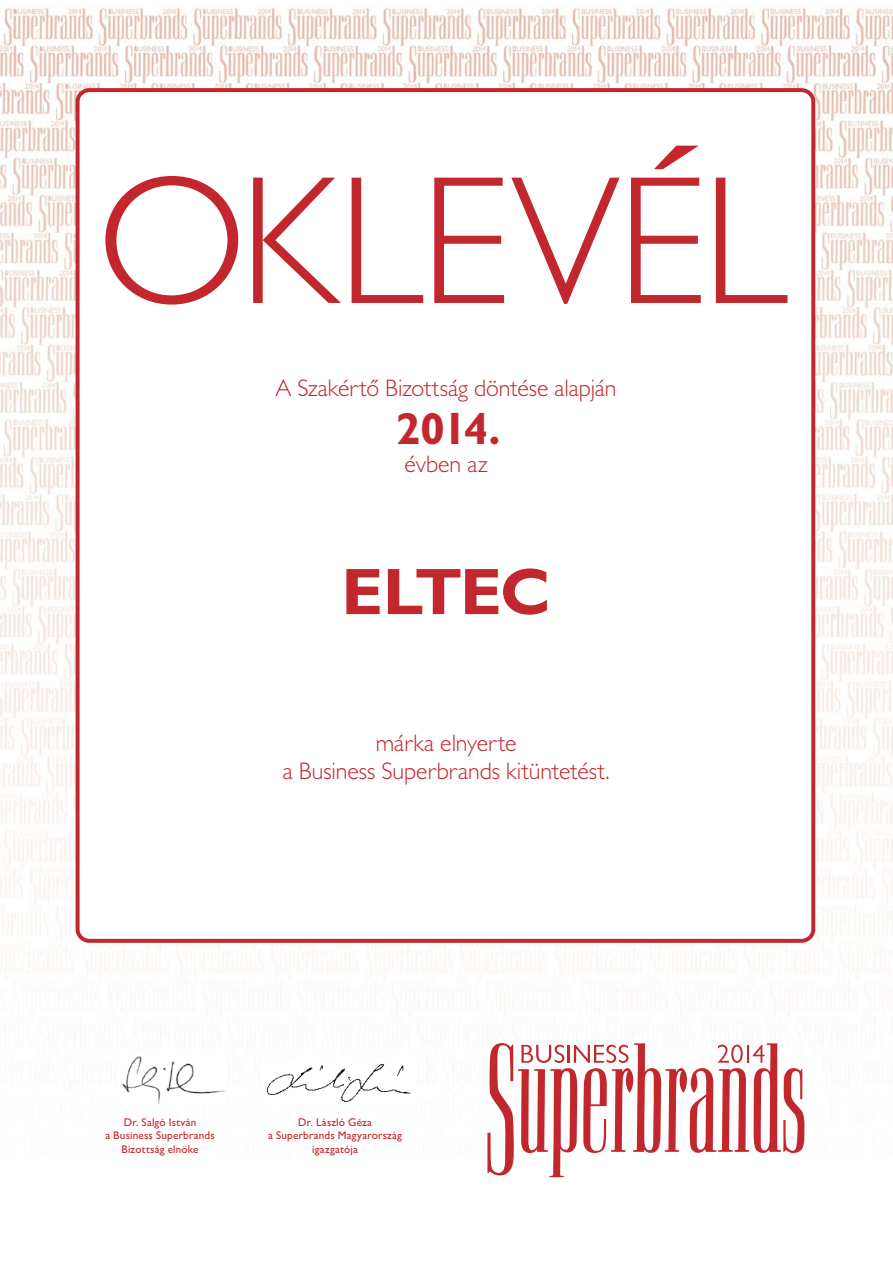
<style>
.page{position:relative;width:893px;height:1263px;background:#fff}
.page>*{position:absolute;margin:0;border:0;box-sizing:border-box;transform-origin:0 0}
.t1{font:700 66px "Gill Sans MT Pro";letter-spacing:-.025em;color:#c1272d}
.t2{font:700 45px "Gill Sans MT Pro";color:#c1272d}
.t3{font:300 24px/28px "Gill Sans MT Pro";letter-spacing:-.005em;color:#c1272d;text-align:center}
.t4{font:500 11.25px/13.5px "Gill Sans MT Pro";letter-spacing:.02em;color:#c1272d;text-align:center}
</style>
<div class="page">
<img style="left:0;top:5px;width:893px;height:1173px">
<div style="left:78px;top:90px;width:735px;height:851px;background:#fff;border-radius:12px"></div>
<div style="left:76px;top:88px;width:739px;height:855px;border:4px solid #c1272d;border-radius:12px"></div>
<svg style="left:105px;top:176px;width:133px;height:129px"></svg>
<svg style="left:253px;top:178px;width:88px;height:125px"></svg>
<svg style="left:352px;top:178px;width:71px;height:125px"></svg>
<svg style="left:434px;top:178px;width:70px;height:125px"></svg>
<svg style="left:511px;top:178px;width:109px;height:126px"></svg>
<svg style="left:631px;top:146px;width:70px;height:157px"></svg>
<svg style="left:716px;top:178px;width:71px;height:125px"></svg>
<img style="left:118px;top:1053px;width:109px;height:51px">
<img style="left:262px;top:1058px;width:154px;height:45px">
<svg style="left:487px;top:1042px;width:318px;height:135px"></svg>
<h3 class="t3" style="left:275px;top:374px;width:343px">A Szakértő Bizottság döntése alapján</h3>
<h2 class="t2" style="left:396px;top:401px;width:107px">2014.</h2>
<h3 class="t3" style="left:405px;top:450px;width:85px">évben az</h3>
<h1 class="t1" style="left:341px;top:551px;width:211px">ELTEC</h1>
<h3 class="t3" style="left:283px;top:728px;width:328px">márka elnyerte<br>a Business Superbrands kitüntetést.</h3>
<p class="t4" style="left:105px;top:1115px;width:111px">Dr. Salgó István<br>a Business Superbrands<br>Bizottság elnöke</p>
<p class="t4" style="left:268px;top:1115px;width:135px">Dr. László Géza<br>a Superbrands Magyarország igazgatója</p>
</div>
